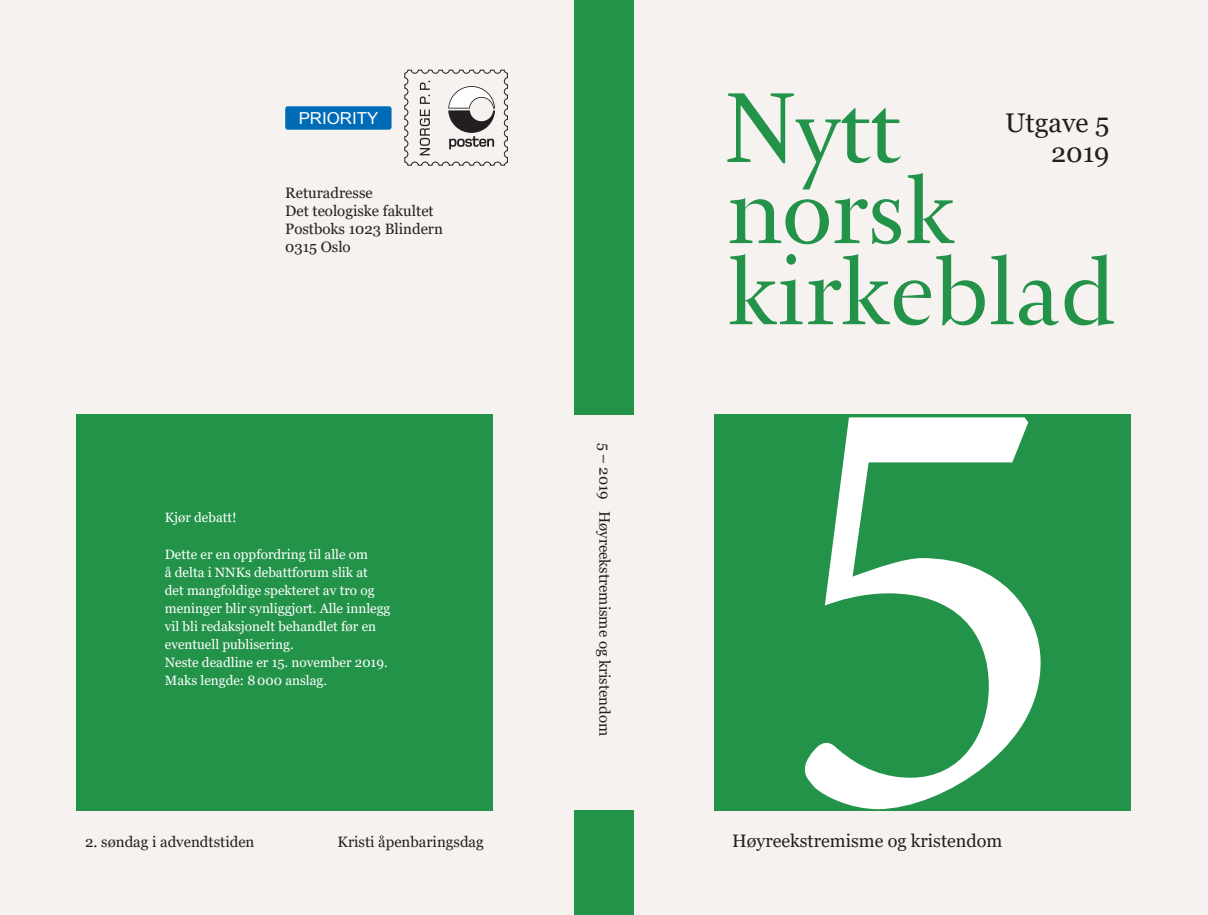
<style>
.page{position:relative;width:1208px;height:915px;background:#fff}
.page>*{position:absolute;margin:0;border:0;box-sizing:border-box;transform-origin:0 0}
.t1{font:616.5px "Minion Pro";color:#fff}
.Tittel__nivå_1{font:27px/30px "Georgia";color:#231f20;text-align:right}
.t2{font:18px "Georgia";color:#231f20}
.t3{font:16.5px "Arial";color:#fff}
.Brødtekst__innrykk{font:15px "Georgia";color:#231f20}
.Brødtekst{font:15px "Georgia";color:#231f20}
.Brødtekst-2{font:13.5px/18px "Georgia";color:#fff}
</style>
<div class="page">
<div style="left:0;top:0;width:604px;height:914px;background:#f5f2ef"></div>
<div style="left:604px;top:0;width:604px;height:914px;background:#f5f2ef"></div>
<div style="left:714px;top:414px;width:417px;height:396px;background:#239349"></div>
<div style="left:77px;top:414px;width:416px;height:396px;background:#239349"></div>
<div style="left:604px;top:0;width:29px;height:414px;background:#239349"></div>
<div style="left:574px;top:0;width:30px;height:414px;background:#239349"></div>
<div style="left:604px;top:810px;width:29px;height:104px;background:#239349"></div>
<div style="left:574px;top:810px;width:30px;height:104px;background:#239349"></div>
<svg style="left:727px;top:93px;width:174px;height:96px"></svg>
<svg style="left:730px;top:198px;width:171px;height:46px"></svg>
<svg style="left:907px;top:173px;width:47px;height:70px"></svg>
<svg style="left:730px;top:254px;width:72px;height:70px"></svg>
<svg style="left:808px;top:254px;width:176px;height:71px"></svg>
<svg style="left:991px;top:254px;width:22px;height:70px"></svg>
<svg style="left:1019px;top:254px;width:95px;height:72px"></svg>
<svg style="left:404px;top:69px;width:104px;height:97px"></svg>
<div style="left:285px;top:106px;width:106px;height:24px;background:#006bb6;border-radius:3px"></div>
<p class="t3" style="left:299px;top:107px;width:81px">PRIORITY</p>
<p class="Brødtekst" style="left:285px;top:184px;width:89px">Returadresse</p>
<p class="Brødtekst" style="left:285px;top:202px;width:150px">Det teologiske fakultet</p>
<p class="Brødtekst" style="left:285px;top:220px;width:159px">Postboks 1023 Blindern</p>
<p class="Brødtekst" style="left:285px;top:238px;width:67px">0315 Oslo</p>
<p class="Brødtekst-2" style="left:165px;top:509px;width:73px">Kjør debatt!</p>
<p class="Brødtekst-2" style="left:165px;top:545px;width:227px">Dette er en oppfordring til alle om<br>å delta i NNKs debattforum slik at<br>det mangfoldige spekteret av tro og meninger blir synliggjort. Alle innlegg vil bli redaksjonelt behandlet før en eventuell publisering.</p>
<p class="Brødtekst-2" style="left:165px;top:653px;width:224px">Neste deadline er 15. november 2019.<br>Maks lengde: 8000 anslag.</p>
<p class="Brødtekst__innrykk" style="left:85px;top:832px;width:171px">2. søndag i advendtstiden</p>
<p class="Brødtekst__innrykk" style="left:338px;top:832px;width:148px">Kristi åpenbaringsdag</p>
<p class="Brødtekst__innrykk" style="left:613px;top:442px;width:295px;rotate:90deg">5 – 2019 Høyreekstremisme og kristendom</p>
<p class="Tittel__nivå_1" style="left:1005px;top:108px;width:106px">Utgave 5<br>2019</p>
<p class="t1" style="left:775px;top:191px;width:297px">5</p>
<p class="t2" style="left:732px;top:829px;width:272px">Høyreekstremisme og kristendom</p>
</div>
